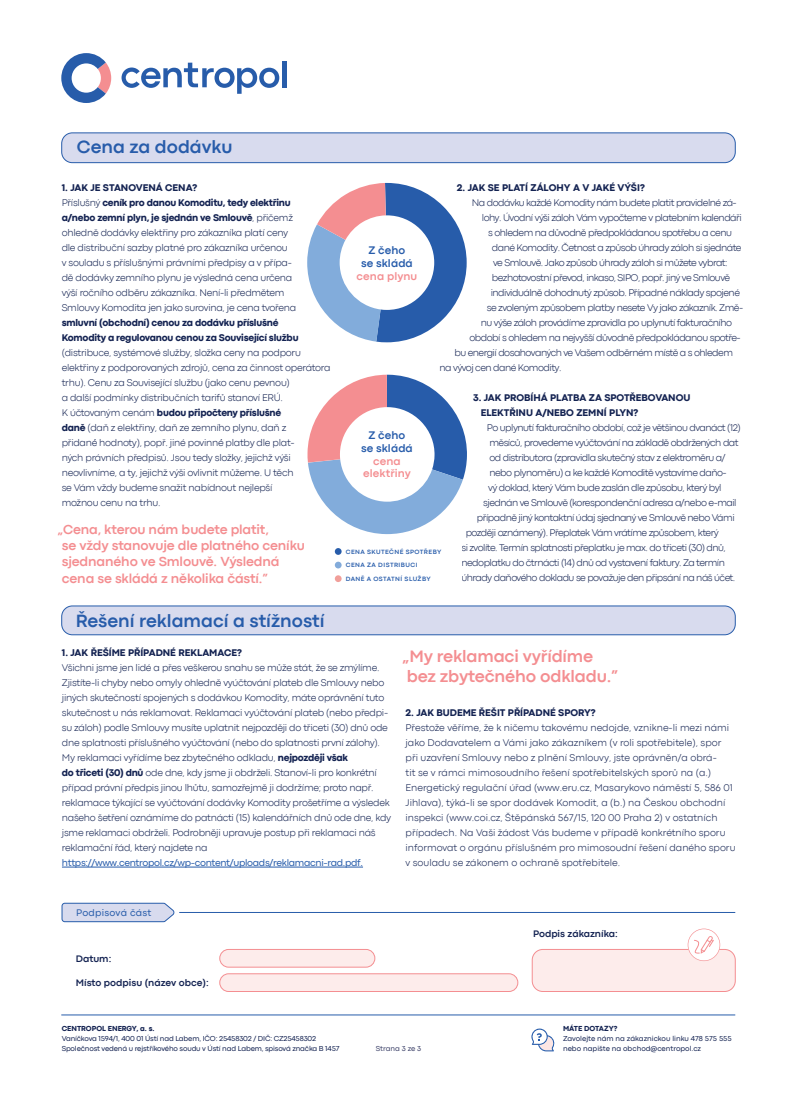
<style>
.page{position:relative;width:797px;height:1105px;background:#fff}
.page>*{position:absolute;margin:0;border:0;box-sizing:border-box;transform-origin:0 0}
.t1{font:700 18.75px "Codec Pro";color:#275caa}
.t2{font:700 17.5px/20px "Codec Pro";letter-spacing:-.01em;color:#f48e91}
.t3{font:700 13.75px/16.2px "Codec Pro";letter-spacing:-.01em;color:#f48e91}
.t4{font:700 11.38px/12.6px "Codec Pro";letter-spacing:.01em;color:#275caa;text-align:center}
.t5{font:700 11.38px/12.6px "Codec Pro";letter-spacing:.01em;color:#f48e91;text-align:center}
.t6{font:300 10px/15px "Codec Pro";letter-spacing:-.025em;color:#142352}
.t7{font:300 10px "Codec Pro";letter-spacing:-.05em;color:#142352}
.t8{font:300 10px/15px "Codec Pro";color:#142352}
.t9{font:800 10px/15px "Codec Pro";letter-spacing:-.01em;color:#142352}
.t10{font:10px "Codec Pro";letter-spacing:-.03em;color:#275caa}
.t11{font:700 10px "Codec Pro";color:#142352}
.t12{font:10px "Codec Pro";letter-spacing:.025em;color:#275caa}
.t13{font:7.5px/10px "Codec Pro";letter-spacing:-.02em;color:#142352}
.t14{font:7.5px/10px "Codec Pro";color:#142352}
.t15{font:800 7.5px "Codec Pro";color:#142352}
.t16{font:7.5px "Codec Pro";color:#3a3f67}
.t17{font:700 6.5px/13.5px "Codec Pro";letter-spacing:.07em;color:#275caa}
.s1{font-weight:800}
</style>
<div class="page">
<svg style="left:61px;top:53px;width:50px;height:50px"></svg>
<hr style="left:282px;top:61px;width:4px;height:26px;background:#275caa">
<svg style="left:121px;top:63px;width:158px;height:31px"></svg>
<hr style="left:61px;top:1015px;width:674px;height:1px;background:#275caa">
<div style="left:62px;top:133px;width:673px;height:30px;background:#d8dbee;border-radius:11px"></div>
<div style="left:61px;top:133px;width:674px;height:30px;border:1px solid #275caa;border-radius:11px"></div>
<div style="left:62px;top:606px;width:673px;height:29px;background:#d8dbee;border-radius:11px"></div>
<div style="left:61px;top:606px;width:674px;height:29px;border:1px solid #275caa;border-radius:11px"></div>
<hr style="left:179px;top:912px;width:556px;height:1px;background:#275caa">
<div style="left:220px;top:949px;width:155px;height:18px;background:#fdeceb;border-radius:9px"></div>
<div style="left:219px;top:949px;width:156px;height:18px;border:1px solid #f48e91;border-radius:9px"></div>
<div style="left:220px;top:974px;width:298px;height:17px;background:#fdeceb;border-radius:9px"></div>
<div style="left:219px;top:973px;width:299px;height:19px;border:1px solid #f48e91;border-radius:9px"></div>
<div style="left:532px;top:949px;width:203px;height:42px;background:#fdeceb;border-radius:11px"></div>
<div style="left:532px;top:949px;width:203px;height:43px;border:1px solid #f48e91;border-radius:11px"></div>
<svg style="left:61px;top:903px;width:114px;height:19px;background:#c9d0e8"></svg>
<svg style="left:687px;top:928px;width:33px;height:33px"></svg>
<hr style="left:62px;top:867px;width:301px;height:1px;background:#275caa">
<svg style="left:531px;top:1028px;width:24px;height:23px"></svg>
<div style="left:335px;top:548px;width:6px;height:7px;background:#275caa;border-radius:50%"></div>
<svg style="left:335px;top:562px;width:6px;height:6px"></svg>
<div style="left:335px;top:575px;width:6px;height:7px;background:#f19f9a;border-radius:50%"></div>
<svg style="left:307px;top:375px;width:160px;height:159px"></svg>
<svg style="left:307px;top:183px;width:159px;height:159px"></svg>
<h1 class="t1" style="left:77px;top:136px;width:157px">Cena za dodávku</h1>
<p class="t6" style="left:62px;top:180px;width:236px"><span class="s1">1. JAK JE STANOVENÁ CENA?<br></span>Příslušný <span class="s1">ceník pro danou Komoditu, tedy elektřinu a/nebo zemní plyn, je sjednán ve Smlouvě</span>, přičemž ohledně dodávky elektřiny pro zákazníka platí ceny dle distribuční sazby platné pro zákazníka určenou<br>v souladu s příslušnými právními předpisy a v přípa&shy;dě dodávky zemního plynu je výsledná cena určena výší ročního odběru zákazníka. Není-li předmětem Smlouvy Komodita jen jako surovina, je cena tvořena</p>
<p class="t9" style="left:62px;top:315px;width:238px">smluvní (obchodní) cenou za dodávku příslušné<br>Komodity a regulovanou cenou za Související službu</p>
<p class="t6" style="left:62px;top:345px;width:270px">(distribuce, systémové služby, složka ceny na podporu elektřiny z podporovaných zdrojů, cena za činnost operátora trhu). Cenu za Související službu (jako cenu pevnou)<br>a další podmínky distribučních tarifů stanoví ERÚ.<br>K účtovaným cenám <span class="s1">budou připočteny příslušné<br>daně</span> (daň z elektřiny, daň ze zemního plynu, daň z přidané́hodnoty), popř. jiné povinné́platby dle plat-<br>ných právních předpisů. Jsou tedy složky, jejichž výši neovlivníme, a ty, jejichž výši ovlivnit můžeme. U těch<br>se Vám vždy budeme snažit nabídnout nejlepší<br>možnou cenu na trhu.</p>
<h3 class="t3" style="left:62px;top:521px;width:245px;text-indent:-4px">„Cena, kterou nám budete platit,<br>se vždy stanovuje dle platného ceníku sjednaného ve Smlouvě. Výsledná cena se skládá z několika částí.”</h3>
<h1 class="t1" style="left:76px;top:609px;width:250px">Řešení reklamací a stížností</h1>
<p class="t9" style="left:457px;top:180px;width:189px">2. JAK SE PLATÍ ZÁLOHY A V JAKÉ VÝŠI?</p>
<p class="t7" style="left:472px;top:197px;width:266px">Na dodávku každé Komodity nám budete platit pravidelné zá-</p>
<p class="t7" style="left:482px;top:212px;width:261px">lohy. Úvodní výši záloh Vám vypočteme v platebním kalendáři</p>
<p class="t7" style="left:488px;top:227px;width:245px">s ohledem na důvodně předpokládanou spotřebu a cenu</p>
<p class="t7" style="left:492px;top:242px;width:251px">dané Komodity. Četnost a způsob úhrady záloh si sjednáte</p>
<p class="t7" style="left:493px;top:257px;width:236px">ve Smlouvě. Jako způsob úhrady záloh si můžete vybrat:</p>
<p class="t7" style="left:492px;top:272px;width:240px">bezhotovostní převod, inkaso, SIPO, popř. jiný ve Smlouvě</p>
<p class="t7" style="left:490px;top:287px;width:251px">individuálně dohodnutý způsob. Případné náklady spojené</p>
<p class="t7" style="left:487px;top:302px;width:258px">se zvoleným způsobem platby nesete Vy jako zákazník. Změ-</p>
<p class="t7" style="left:480px;top:317px;width:253px">nu výše záloh provádíme zpravidla po uplynutí fakturačního</p>
<p class="t7" style="left:469px;top:332px;width:273px">období s ohledem na nejvyšší důvodně předpokládanou spotře-</p>
<p class="t7" style="left:454px;top:347px;width:280px">bu energií dosahovaných ve Vašem odběrném místě a s ohledem</p>
<p class="t7" style="left:439px;top:362px;width:123px">na vývoj cen dané Komodity.</p>
<p class="t9" style="left:480px;top:390px;width:211px;text-indent:-8px">3. JAK PROBÍHÁ PLATBA ZA SPOTŘEBOVANOU<br>ELEKTŘINU A/NEBO ZEMNÍ PLYN?</p>
<p class="t7" style="left:487px;top:422px;width:255px">Po uplynutí fakturačního období, což je většinou dvanáct (12)</p>
<p class="t7" style="left:489px;top:437px;width:251px">měsíců, provedeme vyúčtování na základě obdržených dat</p>
<p class="t7" style="left:489px;top:452px;width:238px">od distributora (zpravidla skutečný stav z elektroměru a/</p>
<p class="t7" style="left:489px;top:467px;width:239px">nebo plynoměru) a ke každé Komoditě vystavíme daňo-</p>
<p class="t7" style="left:488px;top:482px;width:235px">vý doklad, který Vám bude zaslán dle způsobu, který byl</p>
<p class="t7" style="left:483px;top:497px;width:255px">sjednán ve Smlouvě (korespondenční adresa a/nebo e-mail</p>
<p class="t7" style="left:477px;top:512px;width:259px">případně jiný kontaktní údaj sjednaný ve Smlouvě nebo Vámi</p>
<p class="t7" style="left:465px;top:527px;width:255px">později oznámený). Přeplatek Vám vrátíme způsobem, který</p>
<p class="t7" style="left:461px;top:542px;width:266px">si zvolíte. Termín splatnosti přeplatku je max. do třiceti (30) dnů,</p>
<p class="t7" style="left:461px;top:557px;width:265px">nedoplatku do čtrnácti (14) dnů od vystavení faktury. Za termín</p>
<p class="t7" style="left:461px;top:572px;width:275px">úhrady daňového dokladu se považuje den připsání na náš účet.</p>
<p class="t4" style="left:361px;top:244px;width:53px">Z čeho se skládá</p>
<p class="t5" style="left:356px;top:269px;width:62px">cena plynu</p>
<p class="t4" style="left:361px;top:429px;width:53px">Z čeho se skládá</p>
<p class="t5" style="left:363px;top:454px;width:49px">cena elektřiny</p>
<p class="t17" style="left:346px;top:545px;width:97px">CENA SKUTEČNÉ SPOTŘEBY<br>CENA ZA DISTRIBUCI<br>DANĚ A OSTATNÍ SLUŽBY</p>
<p class="t9" style="left:62px;top:645px;width:182px">1. JAK ŘEŠÍME PŘÍPADNÉ REKLAMACE?</p>
<p class="t6" style="left:62px;top:660px;width:331px">Všichni jsme jen lidé a přes veškerou snahu se může stát, že se zmýlíme.<br>Zjistíte-li chyby nebo omyly ohledně vyúčtování plateb dle Smlouvy nebo jiných skutečností spojených s dodávkou Komodity, máte oprávnění tuto skutečnost u nás reklamovat. Reklamaci vyúčtování plateb (nebo předpi&shy;su záloh) podle Smlouvy musíte uplatnit nejpozději do třiceti (30) dnů ode dne splatnosti příslušného vyúčtování (nebo do splatnosti první zálohy).<br>My reklamaci vyřídíme bez zbytečného odkladu, <span class="s1">nejpozději však<br>do třiceti (30) dnů</span> ode dne, kdy jsme ji obdrželi. Stanoví-li pro konkrétní případ právní předpis jinou lhůtu, samozřejmě ji dodržíme; proto např. reklamace týkající se vyúčtování dodávky Komodity prošetříme a výsledek našeho šetření oznámíme do patnácti (15) kalendářních dnů ode dne, kdy jsme reklamaci obdrželi. Podrobněji upravuje postup při reklamaci náš reklamační řád, který najdete na</p>
<p class="t10" style="left:62px;top:857px;width:302px">https://www.centropol.cz/wp-content/uploads/reklamacni-rad.pdf.</p>
<h2 class="t2" style="left:402px;top:646px;width:218px">„My reklamaci vyřídíme bez zbytečného odkladu.”</h2>
<p class="t9" style="left:405px;top:705px;width:192px">2. JAK BUDEME ŘEŠIT PŘÍPADNÉ SPORY?</p>
<p class="t8" style="left:405px;top:720px;width:331px">Přestože věříme, že k ničemu takovému nedojde, vznikne-li mezi námi jako Dodavatelem a Vámi jako zákazníkem (v roli spotřebitele), spor při uzavření Smlouvy nebo z plnění Smlouvy, jste oprávněn/a obrá-<br>tit se v rámci mimosoudního řešení spotřebitelských sporů na (a.)<br>Energetický regulační úřad (www.eru.cz, Masarykovo náměstí 5, 586 01<br>Jihlava), týká-li se spor dodávek Komodit, a (b.) na Českou obchodní inspekci (www.coi.cz, Štěpánská 567/15, 120 00 Praha 2) v ostatních případech. Na Vaši žádost Vás budeme v případě konkrétního sporu informovat o orgánu příslušném pro mimosoudní řešení daného sporu v souladu se zákonem o ochraně spotřebitele.</p>
<p class="t12" style="left:76px;top:907px;width:77px">Podpisová část</p>
<p class="t11" style="left:76px;top:952px;width:37px">Datum:</p>
<p class="t11" style="left:76px;top:977px;width:134px">Místo podpisu (název obce):</p>
<p class="t11" style="left:533px;top:928px;width:86px">Podpis zákazníka:</p>
<p class="t15" style="left:62px;top:1024px;width:94px">CENTROPOL ENERGY, a. s.</p>
<p class="t13" style="left:62px;top:1033px;width:279px">Vaníčkova 1594/1, 400 01 Ústí nad Labem, IČO: 25458302 / DIČ: CZ25458302<br>Společnost vedená u rejstříkového soudu v Ústí nad Labem, spisová značka B 1457</p>
<p class="t16" style="left:376px;top:1044px;width:47px">Strana 3 ze 3</p>
<p class="t15" style="left:563px;top:1024px;width:56px">MÁTE DOTAZY?</p>
<p class="t14" style="left:563px;top:1033px;width:170px">Zavolejte nám na zákaznickou linku 478 575 555 nebo napište na obchod@centropol.cz</p>
</div>
